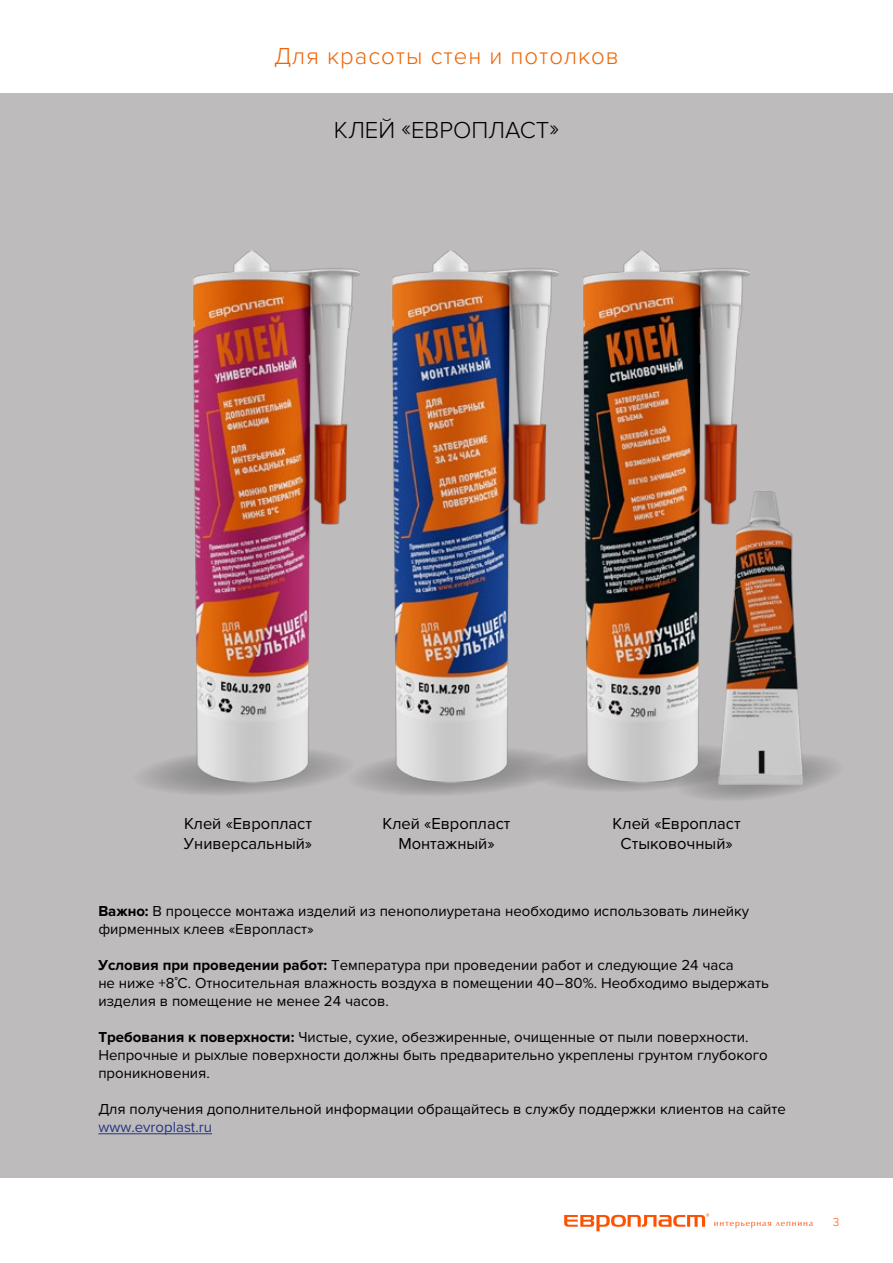
<style>
.page{position:relative;width:893px;height:1263px;background:#fff}
.page>*{position:absolute;margin:0;border:0;box-sizing:border-box;transform-origin:0 0}
.t1{font:300 24px "Proxima Nova";letter-spacing:.04em;color:#ec6608}
.t2{font:300 24px "Proxima Nova";color:#000}
.t3{font:16.5px/19.8px "Proxima Nova";color:#000;text-align:center}
.t4{font:15px/18px "Proxima Nova";color:#000}
.t5{font:15px "Proxima Nova";color:#283583}
.t6{font:300 12px "Proxima Nova";color:#ff5000}
.t7{font:8.1px "Optimal C";letter-spacing:.1em;color:#ff5000}
.s1{font-weight:700}
</style>
<div class="page">
<div style="left:0;top:93px;width:893px;height:1084px;background:#bdbbbb"></div>
<svg style="left:564px;top:1213px;width:145px;height:18px"></svg>
<svg style="left:143px;top:756px;width:692px;height:42px"></svg>
<img style="left:183px;top:250px;width:187px;height:548px">
<img style="left:382px;top:250px;width:188px;height:548px">
<img style="left:573px;top:250px;width:188px;height:550px">
<img style="left:713px;top:484px;width:96px;height:306px">
<hr style="left:98px;top:1133px;width:114px;height:1px;background:#283583">
<h1 class="t1" style="left:274px;top:42px;width:346px">Для красоты стен и потолков</h1>
<h1 class="t2" style="left:334px;top:116px;width:227px">КЛЕЙ «ЕВРОПЛАСТ»</h1>
<p class="t3" style="left:184px;top:814px;width:130px;text-align:left">Клей «Европласт<br>Универсальный»</p>
<p class="t3" style="left:382px;top:814px;width:130px">Клей «Европласт<br>Монтажный»</p>
<p class="t3" style="left:613px;top:814px;width:130px">Клей «Европласт<br>Стыковочный»</p>
<p class="t4" style="left:98px;top:902px;width:652px"><span class="s1">Важно:</span> В процессе монтажа изделий из пенополиуретана необходимо использовать линейку фирменных клеев «Европласт»</p>
<p class="t4" style="left:98px;top:956px;width:672px"><span class="s1">Условия при проведении работ:</span> Температура при проведении работ и следующие 24 часа<br>не ниже +8˚С. Относительная влажность воздуха в помещении 40 – 80%. Необходимо выдержать изделия в помещение не менее 24 часов.</p>
<p class="t4" style="left:98px;top:1028px;width:671px"><span class="s1">Требования к поверхности:</span> Чистые, сухие, обезжиренные, очищенные от пыли поверхности.<br>Непрочные и рыхлые поверхности должны быть предварительно укреплены грунтом глубокого проникновения.</p>
<p class="t4" style="left:98px;top:1100px;width:689px">Для получения дополнительной информации обращайтесь в службу поддержки клиентов на сайте</p>
<p class="t5" style="left:98px;top:1118px;width:115px">www.evroplast.ru</p>
<p class="t7" style="left:714px;top:1219px;width:101px">интерьерная лепнина</p>
<p class="t6" style="left:833px;top:1215px;width:8px">3</p>
</div>
